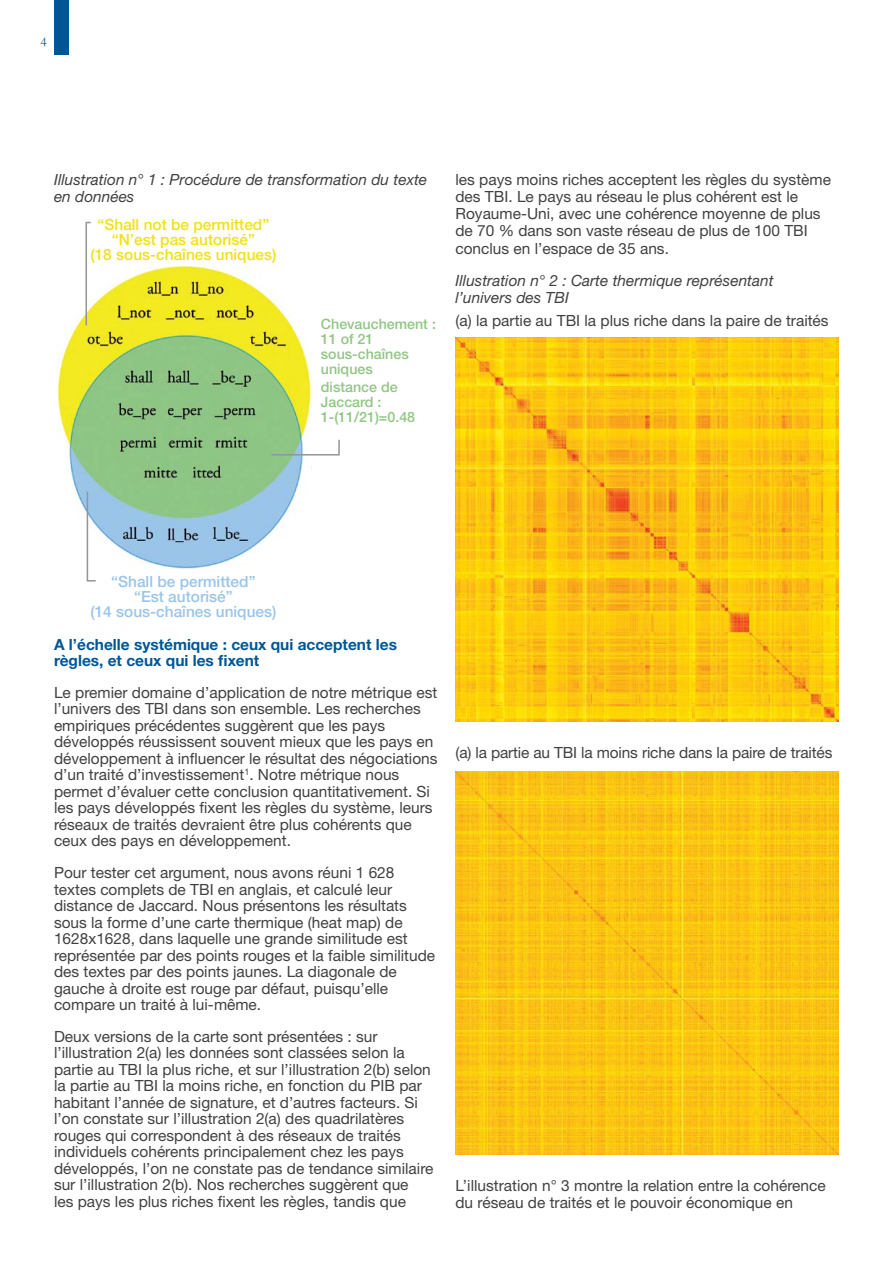
<style>
.page{position:relative;width:893px;height:1263px;background:#fff}
.page>*{position:absolute;margin:0;border:0;box-sizing:border-box;transform-origin:0 0}
.t1{font:15.45px/16.5px "Helvetica Neue LT Std";color:#414042}
.t2{font:italic 15.45px/17.2px "Helvetica Neue LT Std";color:#414042}
.t3{font:700 15.45px/16.5px "Helvetica Neue LT Std";color:#005695}
.t4{font:500 15.45px/15px "Helvetica Neue LT Std";color:#f1e115;text-align:center}
.t5{font:500 15.45px/15px "Helvetica Neue LT Std";color:#9ac5e9;text-align:center}
.t6{font:500 14.25px/15px "Helvetica Neue LT Std";color:#91c684}
.t7{font:13.5px "Garamond";color:#00609d}
</style>
<div class="page">
<div style="left:54px;top:0;width:14px;height:54px;background:#005695"></div>
<img style="left:455px;top:338px;width:384px;height:383px">
<img style="left:455px;top:771px;width:384px;height:384px">
<img style="left:57px;top:266px;width:255px;height:303px">
<svg style="left:270px;top:438px;width:70px;height:18px"></svg>
<svg style="left:86px;top:490px;width:11px;height:92px"></svg>
<svg style="left:85px;top:221px;width:7px;height:106px"></svg>
<p class="t7" style="left:41px;top:33px;width:8px">4</p>
<p class="t2" style="left:54px;top:170px;width:375px">Illustration n° 1 : Procédure de transformation du texte en données</p>
<p class="t1" style="left:455px;top:170px;width:377px;line-height:17.2px">les pays moins riches acceptent les règles du système des TBI. Le pays au réseau le plus cohérent est le Royaume-Uni, avec une cohérence moyenne de plus de 70 % dans son vaste réseau de plus de 100 TBI conclus en l’espace de 35 ans.</p>
<p class="t2" style="left:455px;top:271px;width:320px">Illustration n° 2 : Carte thermique représentant l’univers des TBI</p>
<p class="t1" style="left:455px;top:312px;width:375px">(a) la partie au TBI la plus riche dans la paire de traités</p>
<p class="t4" style="left:90px;top:217px;width:188px">“Shall not be permitted” “N’est pas autorisé”<br>(18 sous-chaînes uniques)</p>
<p class="t6" style="left:321px;top:316px;width:117px">Chevauchement :<br>11 of 21 sous-chaînes uniques</p>
<p class="t6" style="left:321px;top:379px;width:96px">distance de<br>Jaccard :<br>1-(11/21)=0.48</p>
<p class="t5" style="left:90px;top:573px;width:188px">“Shall be permitted”<br>“Est autorisé”<br>(14 sous-chaînes uniques)</p>
<p class="t3" style="left:54px;top:636px;width:344px">A l’échelle systémique : ceux qui acceptent les règles, et ceux qui les fixent</p>
<p class="t1" style="left:54px;top:684px;width:385px">Le premier domaine d’application de notre métrique est l’univers des TBI dans son ensemble. Les recherches empiriques précédentes suggèrent que les pays développés réussissent souvent mieux que les pays en développement à influencer le résultat des négociations d’un traité d’investissement<sup>1</sup>. Notre métrique nous permet d’évaluer cette conclusion quantitativement. Si les pays développés fixent les règles du système, leurs réseaux de traités devraient être plus cohérents que ceux des pays en développement.</p>
<p class="t1" style="left:54px;top:864px;width:383px">Pour tester cet argument, nous avons réuni 1 628 textes complets de TBI en anglais, et calculé leur distance de Jaccard. Nous présentons les résultats sous la forme d’une carte thermique (heat map) de 1628x1628, dans laquelle une grande similitude est représentée par des points rouges et la faible similitude des textes par des points jaunes. La diagonale de gauche à droite est rouge par défaut, puisqu’elle compare un traité à lui-même.</p>
<p class="t1" style="left:54px;top:1027px;width:381px">Deux versions de la carte sont présentées : sur l’illustration 2(a) les données sont classées selon la partie au TBI la plus riche, et sur l’illustration 2(b) selon la partie au TBI la moins riche, en fonction du PIB par habitant l’année de signature, et d’autres facteurs. Si l’on constate sur l’illustration 2(a) des quadrilatères rouges qui correspondent à des réseaux de traités individuels cohérents principalement chez les pays développés, l’on ne constate pas de tendance similaire sur l’illustration 2(b). Nos recherches suggèrent que<br>les pays les plus riches fixent les règles, tandis que</p>
<p class="t1" style="left:455px;top:744px;width:378px">(a) la partie au TBI la moins riche dans la paire de traités</p>
<p class="t1" style="left:455px;top:1176px;width:372px;line-height:17.2px">L’illustration n° 3 montre la relation entre la cohérence du réseau de traités et le pouvoir économique en</p>
</div>
